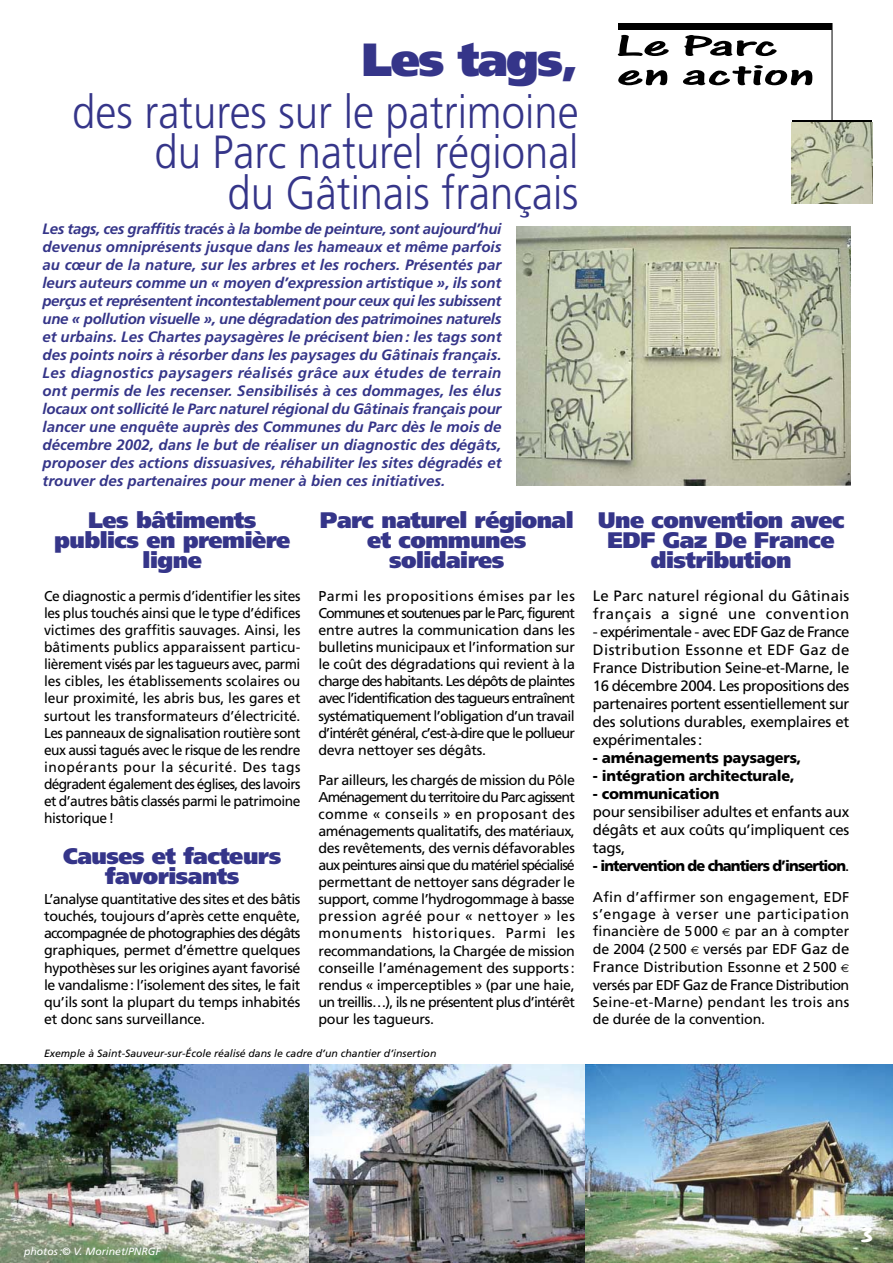
<style>
.page{position:relative;width:893px;height:1263px;background:#fff}
.page>*{position:absolute;margin:0;border:0;box-sizing:border-box;transform-origin:0 0}
.t1{font:300 46.5px/40.5px "Frutiger";color:#353589;text-align:right;scale:.9 1}
.t2{font:900 46.5px "Frutiger";letter-spacing:-.035em;color:#353589}
.t3{font:24px "Rustys Hand";color:#fff}
.t4{font:900 22.5px/20.2px "Frutiger";letter-spacing:-.02em;color:#353589;text-align:center}
.t5{font:italic 700 15px/18px "Frutiger";color:#353589;text-align:justify}
.t6{font:15px/18px "Frutiger";letter-spacing:-.015em;color:#000;text-align:justify}
.t7{font:900 15px "Frutiger";letter-spacing:-.02em;color:#000}
.t8{font:15px/18px "Frutiger";letter-spacing:.01em;color:#000}
.t9{font:900 15px "Frutiger";letter-spacing:-.06em;color:#000}
.t10{font:14.25px/17.1px "Frutiger";letter-spacing:-.015em;color:#000;text-align:justify}
.t11{font:italic 10.5px "Frutiger";color:#000}
.t12{font:italic 10.5px "Frutiger";color:#fff}
.s1{font-weight:400}
.s2{font-family:"Euro Sans";font-size:11.25px}
.s3{font-size:15px}
</style>
<div class="page">
<img style="left:584px;top:1064px;width:308px;height:199px">
<div style="left:618px;top:23px;width:213px;height:7px;background:#000"></div>
<hr style="left:792px;top:120px;width:80px;height:3px;background:#000">
<svg style="left:617px;top:35px;width:51px;height:21px"></svg>
<svg style="left:684px;top:35px;width:92px;height:21px"></svg>
<svg style="left:618px;top:70px;width:49px;height:15px"></svg>
<svg style="left:683px;top:65px;width:129px;height:20px"></svg>
<hr style="left:831px;top:23px;width:1px;height:99px;background:#000">
<img style="left:0;top:1064px;width:309px;height:199px">
<img style="left:309px;top:1064px;width:275px;height:199px">
<img style="left:792px;top:123px;width:80px;height:81px">
<img style="left:516px;top:226px;width:334px;height:259px">
<h1 class="t2" style="left:361px;top:43px;width:219px">Les tags,</h1>
<h1 class="t1" style="left:72px;top:96px;width:564px">des ratures sur le patrimoine du Parc naturel régional<br>du Gâtinais français</h1>
<p class="t5" style="left:43px;top:221px;width:460px">Les tags, ces graffitis tracés à la bombe de peinture, sont aujourd’hui devenus omniprésents jusque dans les hameaux et même parfois au cœur de la nature, sur les arbres et les rochers. Présentés par leurs auteurs comme un « moyen d’expression artistique », ils sont perçus et représentent incontestablement pour ceux qui les subissent une « pollution visuelle », une dégradation des patrimoines naturels et urbains. Les Chartes paysagères le précisent bien : les tags sont des points noirs à résorber dans les paysages du Gâtinais français.<br>Les diagnostics paysagers réalisés grâce aux études de terrain ont permis de les recenser. Sensibilisés à ces dommages, les élus locaux ont sollicité le Parc naturel régional du Gâtinais français pour lancer une enquête auprès des Communes du Parc dès le mois de décembre 2002, dans le but de réaliser un diagnostic des dégâts, proposer des actions dissuasives, réhabiliter les sites dégradés et trouver des partenaires pour mener à bien ces initiatives.</p>
<h3 class="t4" style="left:54px;top:512px;width:238px">Les bâtiments publics en première ligne</h3>
<p class="t10" style="left:44px;top:589px;width:258px">Ce diagnostic a permis d’identifier les sites les plus touchés ainsi que le type d’édifices victimes des graffitis sauvages. Ainsi, les bâtiments publics apparaissent particu&shy;lièrement visés par les tagueurs avec, parmi les cibles, les établissements scolaires ou leur proximité, les abris bus, les gares et surtout les transformateurs d’électricité.<br>Les panneaux de signalisation routière sont eux aussi tagués avec le risque de les rendre inopérants pour la sécurité. Des tags dégradent également des églises, des lavoirs et d’autres bâtis classés parmi le patrimoine historique!</p>
<h3 class="t4" style="left:63px;top:849px;width:219px">Causes et facteurs favorisants</h3>
<p class="t10" style="left:44px;top:892px;width:258px">L’analyse quantitative des sites et des bâtis touchés, toujours d’après cette enquête, accompagnée de photographies des dégâts graphiques, permet d’émettre quelques hypothèses sur les origines ayant favorisé le vandalisme: l’isolement des sites, le fait qu’ils sont la plupart du temps inhabités et donc sans surveillance.</p>
<h3 class="t4" style="left:320px;top:512px;width:255px">Parc naturel régional et communes solidaires</h3>
<p class="t10" style="left:318px;top:589px;width:258px">Parmi les propositions émises par les Communes et soutenues par le Parc, figurent entre autres la communication dans les bulletins municipaux et l’information sur le coût des dégradations qui revient à la charge des habitants. Les dépôts de plaintes avec l’identification des tagueurs entraînent systématiquement l’obligation d’un travail d’intérêt général, c’est-à-dire que le pollueur devra nettoyer ses dégâts.</p>
<p class="t10" style="left:318px;top:773px;width:258px">Par ailleurs, les chargés de mission du Pôle Aménagement du territoire du Parc agissent comme « conseils » en proposant des aménagements qualitatifs, des matériaux, des revêtements, des vernis défavorables aux peintures ainsi que du matériel spécialisé permettant de nettoyer sans dégrader le support, comme l’hydrogommage à basse pression agréé pour « nettoyer » les monuments historiques. Parmi les recommandations, la Chargée de mission conseille l’aménagement des supports: rendus « imperceptibles » (par une haie, un treillis…), ils ne présentent plus d’intérêt pour les tagueurs.</p>
<p class="t11" style="left:44px;top:1049px;width:394px">Exemple à Saint-Sauveur-sur-École réalisé dans le cadre d’un chantier d’insertion</p>
<h3 class="t4" style="left:597px;top:512px;width:248px">Une convention avec<br>EDF Gaz De France distribution</h3>
<p class="t8" style="left:593px;top:589px;width:258px">Le Parc naturel régional du Gâtinais français a signé une convention</p>
<p class="t6" style="left:593px;top:625px;width:258px">- expérimentale - avec EDF Gaz de France Distribution Essonne et EDF Gaz de France Distribution Seine-et-Marne, le 16 décembre 2004. Les propositions des partenaires portent essentiellement sur des solutions durables, exemplaires et expérimentales:</p>
<p class="t7" style="left:593px;top:753px;width:210px">- aménagements paysagers,</p>
<p class="t7" style="left:593px;top:771px;width:203px">- intégration architecturale,</p>
<p class="t7" style="left:593px;top:789px;width:128px">- communication</p>
<p class="t6" style="left:593px;top:805px;width:258px">pour sensibiliser adultes et enfants aux dégâts et aux coûts qu’impliquent ces tags,</p>
<p class="t9" style="left:593px;top:861px;width:258px">- intervention de chantiers d’insertion<span class="s1">.</span></p>
<p class="t10" style="left:593px;top:890px;width:258px;line-height:17.5px">Afin d’affirmer son engagement, EDF s’engage à verser une participation financière de 5 000 <span class="s2">€</span> par an à compter de 2004 (2500 <span class="s2">€</span> versés par EDF <span class="s3">Gaz de France</span> Distribution Essonne et 2 500 <span class="s2">€ </span>versés par EDF <span class="s3">Gaz de France</span> Distribution Seine-et-Marne) pendant les trois ans de durée de la convention.</p>
<p class="t12" style="left:24px;top:1248px;width:138px">photos :© V. Morinet/PNRGF</p>
<h2 class="t3" style="left:858px;top:1226px;width:15px">3</h2>
</div>
